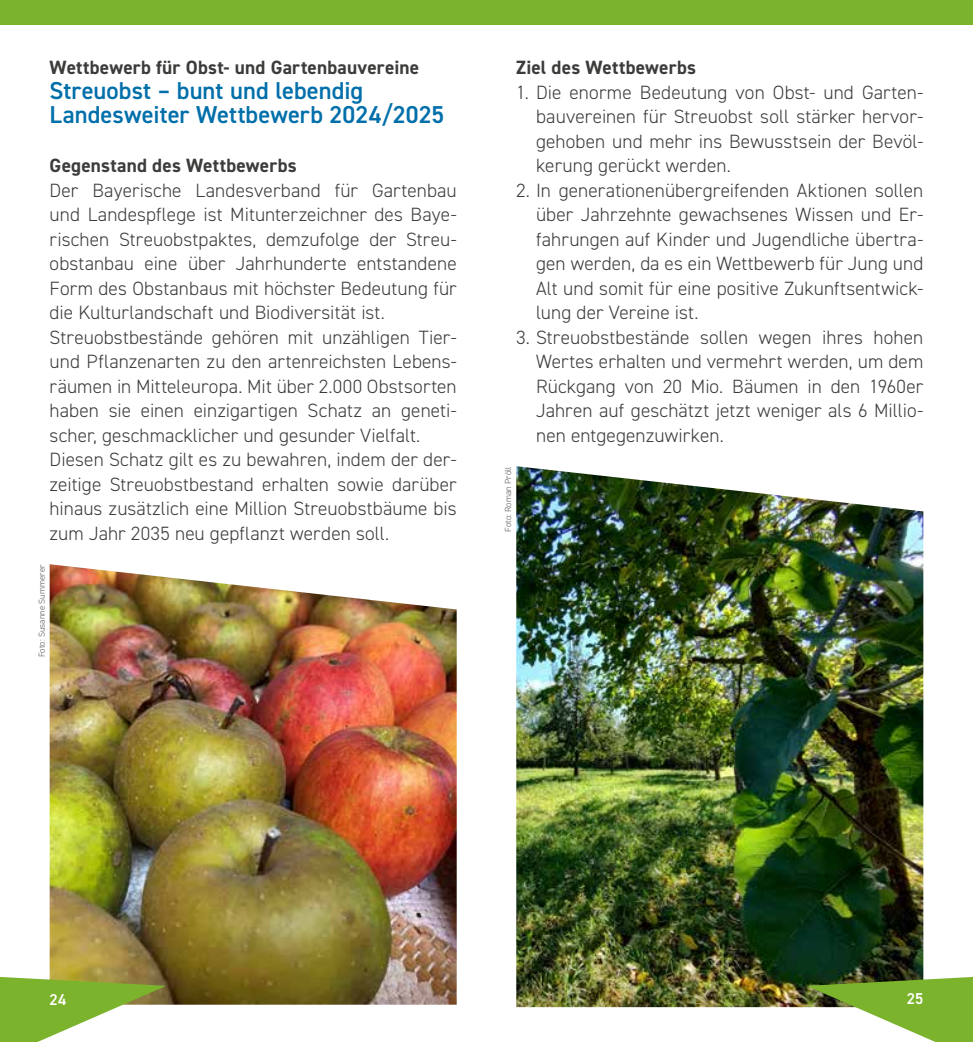
<style>
.page{position:relative;width:973px;height:1042px;background:#fff}
.page>*{position:absolute;margin:0;border:0;box-sizing:border-box;transform-origin:0 0}
.t1{font:600 24.5px/24.5px "DIN2014";letter-spacing:.005em;color:#006faa}
.t2{font:300 19.25px/24.5px "DIN2014";letter-spacing:.005em;color:#3c3c3b;text-align:justify}
.t3{font:700 19.25px "DIN2014";letter-spacing:.01em;color:#3c3c3b}
.t4{font:600 15.75px "DIN2014";color:#fff}
.t5{font:300 8.75px "DIN2014";letter-spacing:.005em;color:#575756}
</style>
<div class="page">
<div style="left:0;top:0;width:972px;height:25px;background:#7bb32c"></div>
<img style="left:516px;top:466px;width:407px;height:541px">
<img style="left:50px;top:564px;width:406px;height:440px">
<svg style="left:806px;top:977px;width:166px;height:65px"></svg>
<svg style="left:0;top:977px;width:166px;height:65px"></svg>
<p class="t3" style="left:50px;top:55px;width:371px">Wettbewerb für Obst- und Gartenbauvereine</p>
<p class="t1" style="left:50px;top:77px;width:396px">Streuobst – bunt und lebendig<br>Landesweiter Wettbewerb 2024/2025</p>
<p class="t3" style="left:50px;top:153px;width:248px">Gegenstand des Wettbewerbs</p>
<p class="t2" style="left:50px;top:178px;width:408px;text-align:left">Der Bayerische Landesverband für Gartenbau und Landespflege ist Mitunterzeichner des Baye&shy;rischen Streuobstpaktes, demzufolge der Streu&shy;obstanbau eine über Jahrhunderte entstandene Form des Obstanbaus mit höchster Bedeutung für die Kulturlandschaft und Biodiversität ist.<br>Streuobstbestände gehören mit unzähligen Tier&shy;und Pflanzenarten zu den artenreichsten Lebens&shy;räumen in Mitteleuropa. Mit über 2.000 Obstsorten haben sie einen einzigartigen Schatz an geneti&shy;scher, geschmacklicher und gesunder Vielfalt.<br>Diesen Schatz gilt es zu bewahren, indem der der&shy;zeitige Streuobstbestand erhalten sowie darüber hinaus zusätzlich eine Million Streuobstbäume bis zum Jahr 2035 neu gepflanzt werden soll.</p>
<p class="t5" style="left:36px;top:657px;width:95px;rotate:-90deg">Foto: Susanne Summerer</p>
<p class="t3" style="left:516px;top:55px;width:181px">Ziel des Wettbewerbs</p>
<p class="t2" style="left:536px;top:80px;width:388px;text-indent:-20px">1. Die enorme Bedeutung von Obst- und Garten&shy;bauvereinen für Streuobst soll stärker hervor&shy;gehoben und mehr ins Bewusstsein der Bevöl&shy;kerung gerückt werden.</p>
<p class="t2" style="left:536px;top:178px;width:388px;text-indent:-20px">2. In generationenübergreifenden Aktionen sollen über Jahrzehnte gewachsenes Wissen und Er&shy;fahrungen auf Kinder und Jugendliche übertra&shy;gen werden, da es ein Wettbewerb für Jung und Alt und somit für eine positive Zukunftsentwick&shy;lung der Vereine ist.</p>
<p class="t2" style="left:536px;top:325px;width:388px;text-indent:-20px">3. Streuobstbestände sollen wegen ihres hohen Wertes erhalten und vermehrt werden, um dem Rückgang von 20 Mio. Bäumen in den 1960er Jahren auf geschätzt jetzt weniger als 6 Millio&shy;nen entgegenzuwirken.</p>
<p class="t5" style="left:503px;top:532px;width:67px;rotate:-90deg">Foto: Roman Pröll</p>
<p class="t4" style="left:50px;top:989px;width:18px">24</p>
<p class="t4" style="left:906px;top:988px;width:18px">25</p>
</div>
